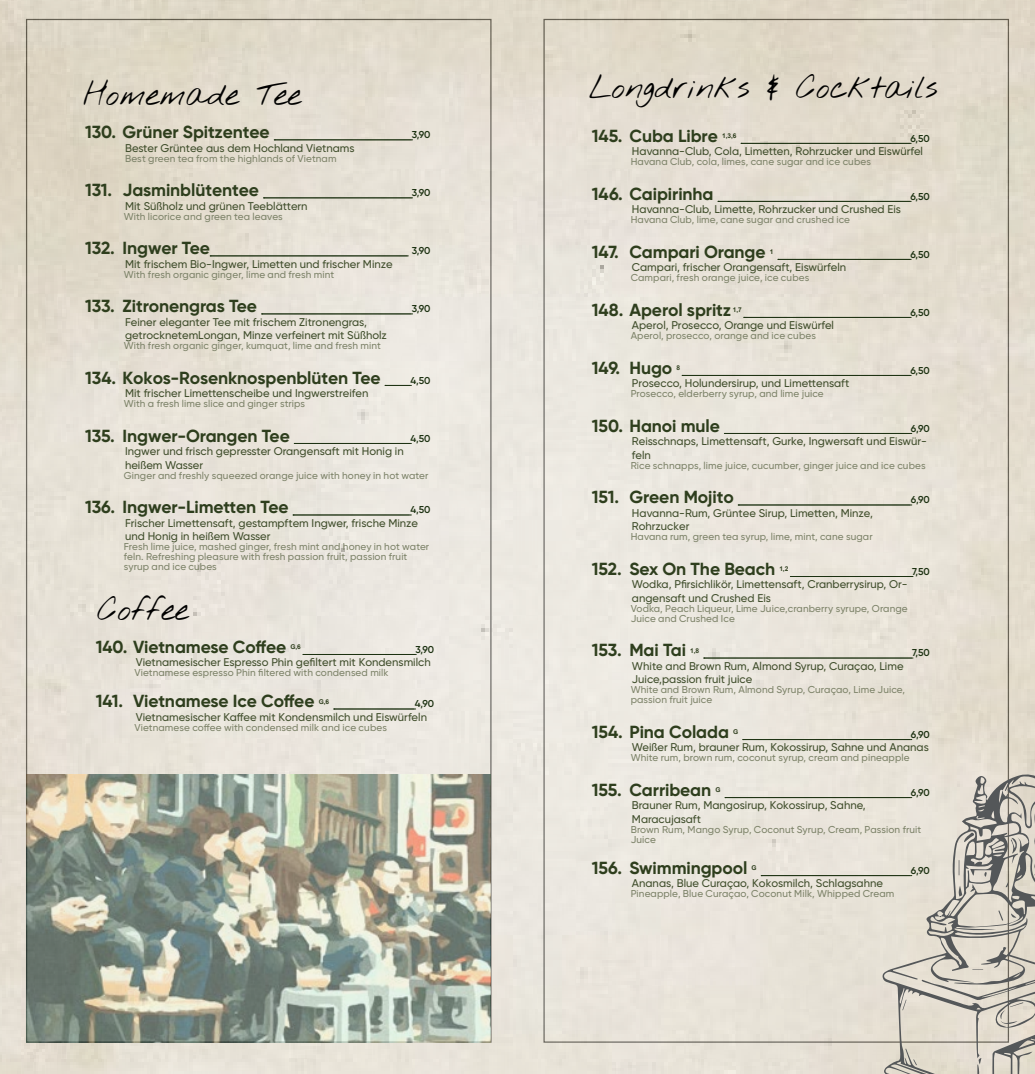
<style>
.page{position:relative;width:1035px;height:1074px;background:#fff}
.page>*{position:absolute;margin:0;border:0;box-sizing:border-box;transform-origin:0 0}
.t1{font:32.5px "Nothing You Could Do";color:#000}
.t2{font:700 17.5px "SVN Gilroy";letter-spacing:-.005em;color:#2e3e1d}
.t3{font:500 11.25px/13.5px "SVN Gilroy";color:#404e2c}
.t4{font:500 10px/10px "SVN Gilroy";letter-spacing:.01em;color:#7d8369}
.t5{font:600 10px "SVN Gilroy";letter-spacing:-.005em;color:#1c3111}
.t6{font:700 6.5px "Arial";color:#2e3e1d}
</style>
<div class="page">
<img style="left:0;top:0;width:1035px;height:1074px">
<svg style="left:274px;top:140px;width:138px;height:1px"></svg>
<svg style="left:263px;top:198px;width:149px;height:1px"></svg>
<svg style="left:210px;top:256px;width:198px;height:1px"></svg>
<svg style="left:261px;top:314px;width:151px;height:1px"></svg>
<svg style="left:385px;top:385px;width:26px;height:1px"></svg>
<svg style="left:294px;top:443px;width:117px;height:1px"></svg>
<svg style="left:293px;top:515px;width:118px;height:1px"></svg>
<svg style="left:303px;top:654px;width:113px;height:1px"></svg>
<svg style="left:334px;top:709px;width:82px;height:1px"></svg>
<svg style="left:882px;top:773px;width:153px;height:301px;fill:#e5dfd2"></svg>
<svg style="left:976px;top:1058px;width:5px;height:6px"></svg>
<svg style="left:902px;top:999px;width:4px;height:11px"></svg>
<svg style="left:913px;top:1059px;width:4px;height:6px"></svg>
<svg style="left:998px;top:910px;width:5px;height:10px"></svg>
<svg style="left:1011px;top:913px;width:5px;height:5px"></svg>
<svg style="left:1005px;top:781px;width:30px;height:107px"></svg>
<svg style="left:999px;top:1002px;width:24px;height:23px"></svg>
<svg style="left:964px;top:831px;width:11px;height:11px"></svg>
<svg style="left:958px;top:885px;width:4px;height:11px"></svg>
<svg style="left:958px;top:860px;width:1px;height:15px"></svg>
<svg style="left:983px;top:872px;width:3px;height:5px"></svg>
<svg style="left:741px;top:143px;width:170px;height:1px"></svg>
<svg style="left:718px;top:201px;width:193px;height:1px"></svg>
<svg style="left:778px;top:259px;width:133px;height:1px"></svg>
<svg style="left:743px;top:317px;width:168px;height:1px"></svg>
<svg style="left:682px;top:375px;width:229px;height:1px"></svg>
<svg style="left:724px;top:433px;width:188px;height:1px"></svg>
<svg style="left:738px;top:505px;width:174px;height:1px"></svg>
<svg style="left:790px;top:576px;width:123px;height:1px"></svg>
<svg style="left:703px;top:658px;width:210px;height:1px"></svg>
<svg style="left:742px;top:739px;width:170px;height:1px"></svg>
<svg style="left:725px;top:797px;width:187px;height:1px"></svg>
<svg style="left:761px;top:875px;width:151px;height:1px"></svg>
<img style="left:27px;top:774px;width:464px;height:268px">
<h1 class="t1" style="left:83px;top:74px;width:220px">Homemade Tee</h1>
<h2 class="t2" style="left:85px;top:119px;width:186px">130. Grüner Spitzentee</h2>
<p class="t5" style="left:412px;top:127px;width:20px">3,90</p>
<p class="t3" style="left:125px;top:140px;width:231px">Bester Grüntee aus dem Hochland Vietnams</p>
<p class="t4" style="left:125px;top:152px;width:213px">Best green tea from the highlands of Vietnam</p>
<h2 class="t2" style="left:85px;top:177px;width:175px">131. Jasminblütentee</h2>
<p class="t5" style="left:412px;top:185px;width:20px">3,90</p>
<p class="t3" style="left:125px;top:198px;width:184px">Mit Süßholz und grünen Teeblättern</p>
<p class="t4" style="left:124px;top:210px;width:161px">With licorice and green tea leaves</p>
<h2 class="t2" style="left:85px;top:235px;width:126px">132. Ingwer Tee</h2>
<p class="t5" style="left:412px;top:243px;width:20px">3,90</p>
<p class="t3" style="left:125px;top:256px;width:269px">Mit frischem Bio-Ingwer, Limetten und frischer Minze</p>
<p class="t4" style="left:124px;top:268px;width:212px">With fresh organic ginger, lime and fresh mint</p>
<h2 class="t2" style="left:85px;top:293px;width:174px">133. Zitronengras Tee</h2>
<p class="t5" style="left:412px;top:301px;width:20px">3,90</p>
<p class="t3" style="left:125px;top:314px;width:263px">Feiner eleganter Tee mit frischem Zitronengras, getrocknetemLongan, Minze verfeinert mit Süßholz</p>
<p class="t4" style="left:124px;top:340px;width:259px">With fresh organic ginger, kumquat, lime and fresh mint</p>
<h2 class="t2" style="left:85px;top:365px;width:297px">134. Kokos-Rosenknospenblüten Tee</h2>
<p class="t5" style="left:410px;top:373px;width:21px">4,50</p>
<p class="t3" style="left:125px;top:386px;width:245px">Mit frischer Limettenscheibe und Ingwerstreifen</p>
<p class="t4" style="left:124px;top:398px;width:183px">With a fresh lime slice and ginger strips</p>
<h2 class="t2" style="left:85px;top:423px;width:206px">135. Ingwer-Orangen Tee</h2>
<p class="t5" style="left:410px;top:431px;width:21px">4,50</p>
<p class="t3" style="left:125px;top:444px;width:280px">Ingwer und frisch gepresster Orangensaft mit Honig in heißem Wasser</p>
<p class="t4" style="left:124px;top:469px;width:306px">Ginger and freshly squeezed orange juice with honey in hot water</p>
<h2 class="t2" style="left:85px;top:494px;width:205px">136. Ingwer-Limetten Tee</h2>
<p class="t5" style="left:410px;top:502px;width:21px">4,50</p>
<p class="t3" style="left:125px;top:515px;width:294px">Frischer Limettensaft, gestampftem Ingwer, frische Minze und Honig in heißem Wasser</p>
<p class="t4" style="left:124px;top:541px;width:307px">Fresh lime juice, mashed ginger, fresh mint and honey in hot water feln. Refreshing pleasure with fresh passion fruit, passion fruit syrup and ice cubes</p>
<h1 class="t1" style="left:97px;top:589px;width:93px">Coffee</h1>
<h2 class="t2" style="left:96px;top:634px;width:192px">140. Vietnamese Coffee</h2>
<p class="t6" style="left:290px;top:642px;width:12px">G,6</p>
<p class="t5" style="left:415px;top:642px;width:20px">3,90</p>
<p class="t3" style="left:136px;top:655px;width:296px">Vietnamesischer Espresso Phin gefiltert mit Kondensmilch</p>
<p class="t4" style="left:134px;top:667px;width:256px">Vietnamese espresso Phin filtered with condensed milk</p>
<h2 class="t2" style="left:96px;top:688px;width:220px">141. Vietnamese Ice Coffee</h2>
<p class="t6" style="left:319px;top:697px;width:12px">G,6</p>
<p class="t5" style="left:415px;top:696px;width:21px">4,90</p>
<p class="t3" style="left:136px;top:709px;width:293px">Vietnamesischer Kaffee mit Kondensmilch und Eiswürfeln</p>
<p class="t4" style="left:134px;top:721px;width:254px">Vietnamese coffee with condensed milk and ice cubes</p>
<h1 class="t1" style="left:589px;top:67px;width:350px">Longdrinks &amp; Cocktails</h1>
<h2 class="t2" style="left:592px;top:123px;width:127px">145. Cuba Libre</h2>
<p class="t6" style="left:722px;top:131px;width:16px">1,3,6</p>
<p class="t5" style="left:910px;top:131px;width:21px">6,50</p>
<p class="t3" style="left:632px;top:144px;width:293px">Havanna-Club, Cola, Limetten, Rohrzucker und Eiswürfel</p>
<p class="t4" style="left:630px;top:156px;width:242px">Havana Club, cola, limes, cane sugar and ice cubes</p>
<h2 class="t2" style="left:592px;top:181px;width:123px">146. Caipirinha</h2>
<p class="t5" style="left:910px;top:189px;width:21px">6,50</p>
<p class="t3" style="left:632px;top:202px;width:271px">Havanna-Club, Limette, Rohrzucker und Crushed Eis</p>
<p class="t4" style="left:630px;top:214px;width:221px">Havana Club, lime, cane sugar and crushed ice</p>
<h2 class="t2" style="left:592px;top:239px;width:175px">147. Campari Orange</h2>
<p class="t6" style="left:770px;top:247px;width:5px">1</p>
<p class="t5" style="left:910px;top:247px;width:21px">6,50</p>
<p class="t3" style="left:632px;top:260px;width:216px">Campari, frischer Orangensaft, Eiswürfeln</p>
<p class="t4" style="left:630px;top:272px;width:180px">Campari, fresh orange juice, ice cubes</p>
<h2 class="t2" style="left:592px;top:297px;width:141px">148. Aperol spritz</h2>
<p class="t6" style="left:733px;top:305px;width:11px">1,7</p>
<p class="t5" style="left:910px;top:305px;width:21px">6,50</p>
<p class="t3" style="left:632px;top:318px;width:204px">Aperol, Prosecco, Orange und Eiswürfel</p>
<p class="t4" style="left:630px;top:330px;width:187px">Aperol, prosecco, orange and ice cubes</p>
<h2 class="t2" style="left:592px;top:355px;width:82px">149. Hugo</h2>
<p class="t6" style="left:676px;top:363px;width:5px">8</p>
<p class="t5" style="left:910px;top:363px;width:21px">6,50</p>
<p class="t3" style="left:632px;top:376px;width:219px">Prosecco, Holundersirup, und Limettensaft</p>
<p class="t4" style="left:630px;top:388px;width:195px">Prosecco, elderberry syrup, and lime juice</p>
<h2 class="t2" style="left:592px;top:413px;width:129px">150. Hanoi mule</h2>
<p class="t5" style="left:911px;top:421px;width:20px">6,90</p>
<p class="t3" style="left:632px;top:434px;width:296px">Reisschnaps, Limettensaft, Gurke, Ingwersaft und Eiswür&shy;feln</p>
<p class="t4" style="left:630px;top:459px;width:296px">Rice schnapps, lime juice, cucumber, ginger juice and ice cubes</p>
<h2 class="t2" style="left:592px;top:484px;width:143px">151. Green Mojito</h2>
<p class="t5" style="left:911px;top:492px;width:20px">6,90</p>
<p class="t3" style="left:632px;top:505px;width:242px">Havanna-Rum, Grüntee Sirup, Limetten, Minze,<br>Rohrzucker</p>
<p class="t4" style="left:630px;top:531px;width:243px">Havana rum, green tea syrup, lime, mint, cane sugar</p>
<h2 class="t2" style="left:592px;top:556px;width:185px">152. Sex On The Beach</h2>
<p class="t6" style="left:779px;top:564px;width:11px">1,2</p>
<p class="t5" style="left:912px;top:564px;width:19px">7,50</p>
<p class="t3" style="left:632px;top:577px;width:277px">Wodka, Pfirsichlikör, Limettensaft, Cranberrysirup, Or&shy;angensaft und Crushed Eis</p>
<p class="t4" style="left:630px;top:602px;width:279px">Vodka, Peach Liqueur, Lime Juice,cranberry syrupe, Orange<br>Juice and Crushed Ice</p>
<h2 class="t2" style="left:592px;top:637px;width:96px">153. Mai Tai</h2>
<p class="t6" style="left:690px;top:646px;width:11px">1,8</p>
<p class="t5" style="left:912px;top:645px;width:19px">7,50</p>
<p class="t3" style="left:632px;top:658px;width:273px">White and Brown Rum, Almond Syrup, Curaçao, Lime<br>Juice,passion fruit juice</p>
<p class="t4" style="left:630px;top:684px;width:276px">White and Brown Rum, Almond Syrup, Curaçao, Lime Juice, passion fruit juice</p>
<h2 class="t2" style="left:592px;top:719px;width:138px">154. Pina Colada</h2>
<p class="t6" style="left:733px;top:727px;width:7px">G</p>
<p class="t5" style="left:911px;top:727px;width:20px">6,90</p>
<p class="t3" style="left:632px;top:740px;width:298px">Weißer Rum, brauner Rum, Kokossirup, Sahne und Ananas</p>
<p class="t4" style="left:630px;top:752px;width:280px">White rum, brown rum, coconut syrup, cream and pineapple</p>
<h2 class="t2" style="left:592px;top:777px;width:121px">155. Carribean</h2>
<p class="t6" style="left:715px;top:785px;width:7px">G</p>
<p class="t5" style="left:911px;top:785px;width:20px">6,90</p>
<p class="t3" style="left:632px;top:798px;width:235px">Brauner Rum, Mangosirup, Kokossirup, Sahne,<br>Maracujasaft</p>
<p class="t4" style="left:630px;top:823px;width:292px">Brown Rum, Mango Syrup, Coconut Syrup, Cream, Passion fruit<br>Juice</p>
<h2 class="t2" style="left:592px;top:855px;width:157px">156. Swimmingpool</h2>
<p class="t6" style="left:751px;top:863px;width:7px">G</p>
<p class="t5" style="left:911px;top:863px;width:20px">6,90</p>
<p class="t3" style="left:632px;top:876px;width:252px">Ananas, Blue Curaçao, Kokosmilch, Schlagsahne</p>
<p class="t4" style="left:630px;top:888px;width:265px">Pineapple, Blue Curaçao, Coconut Milk, Whipped Cream</p>
</div>
